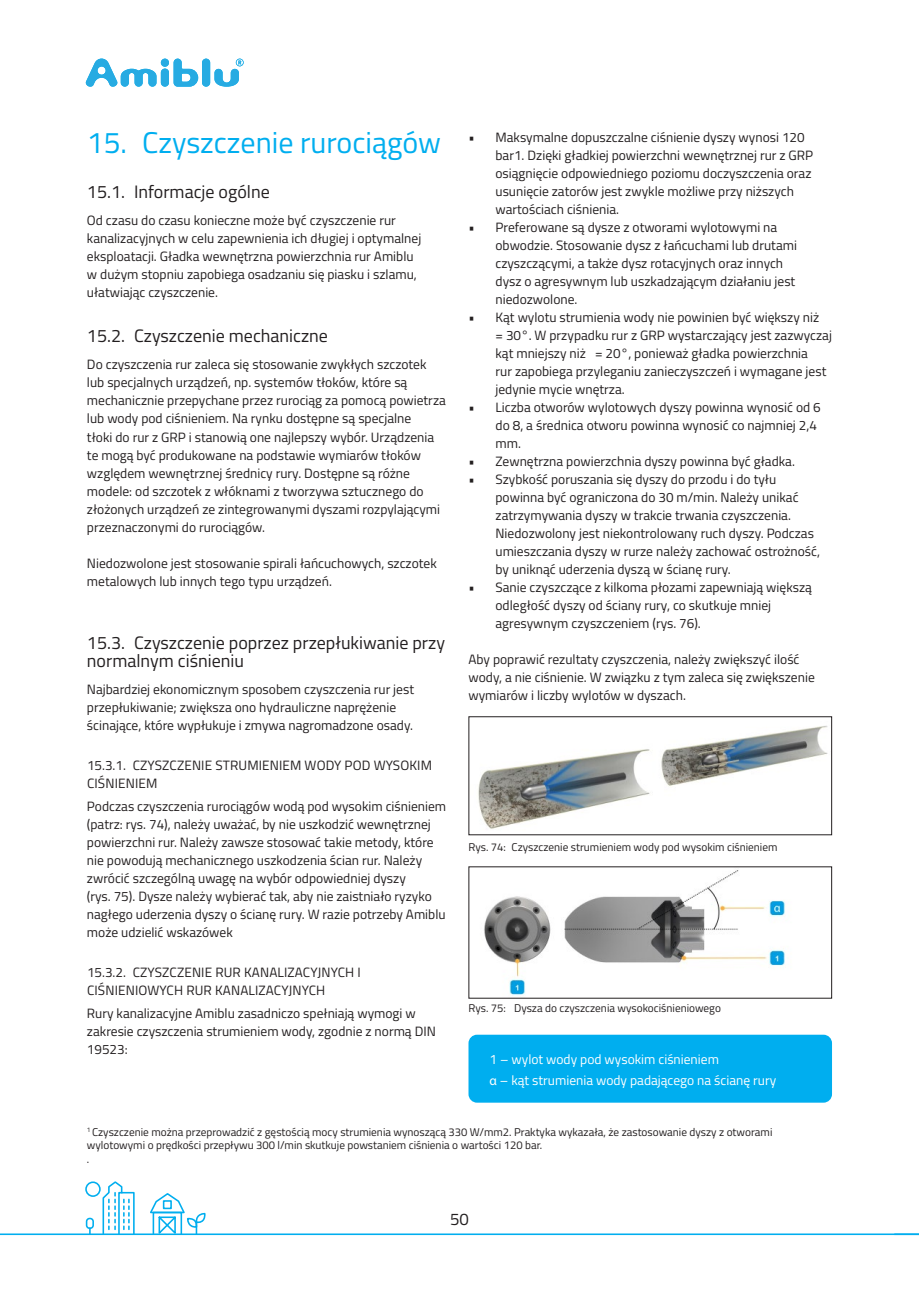
<style>
.page{position:relative;width:919px;height:1289px;background:#fff}
.page>*{position:absolute;margin:0;border:0;box-sizing:border-box;transform-origin:0 0}
.t1{font:30px "Titillium Web";color:#00aeef}
.t2{font:18px/18px "Titillium Web";color:#231f20}
.t3{font:16.8px "Titillium Web";color:#231f20}
._00_-_Body_Text{font:13.5px/18px "Titillium Web";color:#231f20}
._05_-_Notes_White{font:13.5px "Titillium Web";color:#fff}
._04_-_Captions{font:11.25px/13.5px "Titillium Web";color:#231f20}
.s1{font-family:"Myriad Pro"}
</style>
<div class="page">
<img style="left:484px;top:870px;width:301px;height:125px">
<img style="left:478px;top:725px;width:350px;height:104px">
<div style="left:468px;top:716px;width:364px;height:119px;border:1px solid #231f20"></div>
<div style="left:468px;top:1034px;width:364px;height:68px;background:#00aeef;border-radius:9px"></div>
<hr style="left:0;top:1233px;width:918px;height:1px;background:#00aeef">
<svg style="left:894px;top:1233px;width:24px;height:1px"></svg>
<div style="left:202px;top:59px;width:8px;height:28px;background:#27abe2;border-radius:4px"></div>
<div style="left:161px;top:59px;width:8px;height:8px;background:#27abe2;border-radius:50%"></div>
<div style="left:161px;top:69px;width:8px;height:18px;background:#27abe2;border-radius:4px"></div>
<svg style="left:173px;top:59px;width:25px;height:28px"></svg>
<svg style="left:85px;top:59px;width:71px;height:28px"></svg>
<svg style="left:214px;top:59px;width:29px;height:28px"></svg>
<div style="left:86px;top:1217px;width:8px;height:11px;border:2px solid #00aeef;border-radius:3px"></div>
<div style="left:118px;top:1191px;width:17px;height:42px;border:2px solid #00aeef"></div>
<svg style="left:102px;top:1181px;width:28px;height:53px"></svg>
<div style="left:85px;top:1181px;width:16px;height:15px;border:2px solid #00aeef;border-radius:50%"></div>
<svg style="left:148px;top:1193px;width:58px;height:43px"></svg>
<p class="t1" style="left:87px;top:121px;width:355px">15. Czyszczenie rurociągów</p>
<p class="t2" style="left:87px;top:182px;width:184px">15.1. Informacje ogólne</p>
<p class="_00_-_Body_Text" style="left:87px;top:211px;width:336px">Od czasu do czasu konieczne może być czyszczenie rur kanalizacyjnych w celu zapewnienia ich długiej i optymalnej eksploatacji. Gładka wewnętrzna powierzchnia rur Amiblu w dużym stopniu zapobiega osadzaniu się piasku i szlamu, ułatwiając czyszczenie.</p>
<p class="t2" style="left:87px;top:326px;width:242px">15.2. Czyszczenie mechaniczne</p>
<p class="_00_-_Body_Text" style="left:87px;top:355px;width:360px">Do czyszczenia rur zaleca się stosowanie zwykłych szczotek lub specjalnych urządzeń, np. systemów tłoków, które są mechanicznie przepychane przez rurociąg za pomocą powietrza lub wody pod ciśnieniem. Na rynku dostępne są specjalne<br>tłoki do rur z GRP i stanowią one najlepszy wybór. Urządzenia te mogą być produkowane na podstawie wymiarów tłoków względem wewnętrznej średnicy rury. Dostępne są różne modele: od szczotek z włóknami z tworzywa sztucznego do złożonych urządzeń ze zintegrowanymi dyszami rozpylającymi przeznaczonymi do rurociągów.</p>
<p class="_00_-_Body_Text" style="left:87px;top:553px;width:351px">Niedozwolone jest stosowanie spirali łańcuchowych, szczotek metalowych lub innych tego typu urządzeń.</p>
<p class="_00_-_Body_Text" style="left:495px;top:127px;width:319px;text-indent:-27px">• Maksymalne dopuszczalne ciśnienie dyszy wynosi 120 bar1. Dzięki gładkiej powierzchni wewnętrznej rur z GRP osiągnięcie odpowiedniego poziomu doczyszczenia oraz usunięcie zatorów jest zwykle możliwe przy niższych wartościach ciśnienia.</p>
<p class="_00_-_Body_Text" style="left:495px;top:217px;width:303px;text-indent:-27px">• Preferowane są dysze z otworami wylotowymi na obwodzie. Stosowanie dysz z łańcuchami lub drutami czyszczącymi, a także dysz rotacyjnych oraz innych dysz o agresywnym lub uszkadzającym działaniu jest niedozwolone.</p>
<p class="_00_-_Body_Text" style="left:495px;top:307px;width:338px;text-indent:-27px">• Kąt wylotu strumienia wody nie powinien być większy niż α = 30°. W przypadku rur z GRP wystarczający jest zazwyczaj kąt mniejszy niż α = 20°, ponieważ gładka powierzchnia<br>rur zapobiega przyleganiu zanieczyszczeń i wymagane jest jedynie mycie wnętrza.</p>
<p class="_00_-_Body_Text" style="left:495px;top:397px;width:327px;text-indent:-27px">• Liczba otworów wylotowych dyszy powinna wynosić od 6 do 8, a średnica otworu powinna wynosić co najmniej 2,4 mm.</p>
<p class="_00_-_Body_Text" style="left:468px;top:451px;width:328px">• Zewnętrzna powierzchnia dyszy powinna być gładka.</p>
<p class="_00_-_Body_Text" style="left:495px;top:469px;width:326px;text-indent:-27px">• Szybkość poruszania się dyszy do przodu i do tyłu powinna być ograniczona do 30 m/min. Należy unikać zatrzymywania dyszy w trakcie trwania czyszczenia.<br>Niedozwolony jest niekontrolowany ruch dyszy. Podczas umieszczania dyszy w rurze należy zachować ostrożność, by uniknąć uderzenia dyszą w ścianę rury.</p>
<p class="_00_-_Body_Text" style="left:495px;top:577px;width:318px;text-indent:-27px">• Sanie czyszczące z kilkoma płozami zapewniają większą odległość dyszy od ściany rury, co skutkuje mniej agresywnym czyszczeniem (rys. 76).</p>
<p class="_00_-_Body_Text" style="left:468px;top:649px;width:348px">Aby poprawić rezultaty czyszczenia, należy zwiększyć ilość wody, a nie ciśnienie. W związku z tym zaleca się zwiększenie wymiarów i liczby wylotów w dyszach.</p>
<p class="t2" style="left:87px;top:632px;width:359px">15.3. Czyszczenie poprzez przepłukiwanie przy normalnym ciśnieniu</p>
<p class="_00_-_Body_Text" style="left:87px;top:679px;width:328px">Najbardziej ekonomicznym sposobem czyszczenia rur jest przepłukiwanie; zwiększa ono hydrauliczne naprężenie ścinające, które wypłukuje i zmywa nagromadzone osady.</p>
<p class="_00_-_Body_Text" style="left:87px;top:755px;width:346px">15.3.1. CZYSZCZENIE STRUMIENIEM WODY POD WYSOKIM<br>CIŚNIENIEM</p>
<p class="_00_-_Body_Text" style="left:87px;top:796px;width:361px">Podczas czyszczenia rurociągów wodą pod wysokim ciśnieniem (patrz: rys. 74), należy uważać, by nie uszkodzić wewnętrznej powierzchni rur. Należy zawsze stosować takie metody, które nie powodują mechanicznego uszkodzenia ścian rur. Należy zwrócić szczególną uwagę na wybór odpowiedniej dyszy<br>(rys. 75). Dysze należy wybierać tak, aby nie zaistniało ryzyko nagłego uderzenia dyszy o ścianę rury. W razie potrzeby Amiblu może udzielić wskazówek</p>
<p class="_00_-_Body_Text" style="left:87px;top:962px;width:275px">15.3.2. CZYSZCZENIE RUR KANALIZACYJNYCH I<br>CIŚNIENIOWYCH RUR KANALIZACYJNYCH</p>
<p class="_00_-_Body_Text" style="left:87px;top:1003px;width:350px">Rury kanalizacyjne Amiblu zasadniczo spełniają wymogi w zakresie czyszczenia strumieniem wody, zgodnie z normą DIN<br>19523:</p>
<p class="_04_-_Captions" style="left:468px;top:839px;width:310px">Rys. 74: Czyszczenie strumieniem wody pod wysokim ciśnieniem</p>
<p class="_04_-_Captions" style="left:468px;top:1000px;width:254px">Rys. 75: Dysza do czyszczenia wysokociśnieniowego</p>
<p class="_05_-_Notes_White" style="left:489px;top:1048px;width:231px">1 – wylot wody pod wysokim ciśnieniem</p>
<p class="_05_-_Notes_White" style="left:489px;top:1069px;width:288px"><span class="s1">α</span> – kąt strumienia wody padającego na ścianę rury</p>
<p class="_04_-_Captions" style="left:87px;top:1124px;width:687px"><sup>1</sup> Czyszczenie można przeprowadzić z gęstością mocy strumienia wynoszącą 330 W/mm2. Praktyka wykazała, że zastosowanie dyszy z otworami wylotowymi o prędkości przepływu 300 l/min skutkuje powstaniem ciśnienia o wartości 120 bar.</p>
<p class="_04_-_Captions" style="left:87px;top:1151px;width:4px">.</p>
<p class="t3" style="left:450px;top:1206px;width:20px">50</p>
</div>
